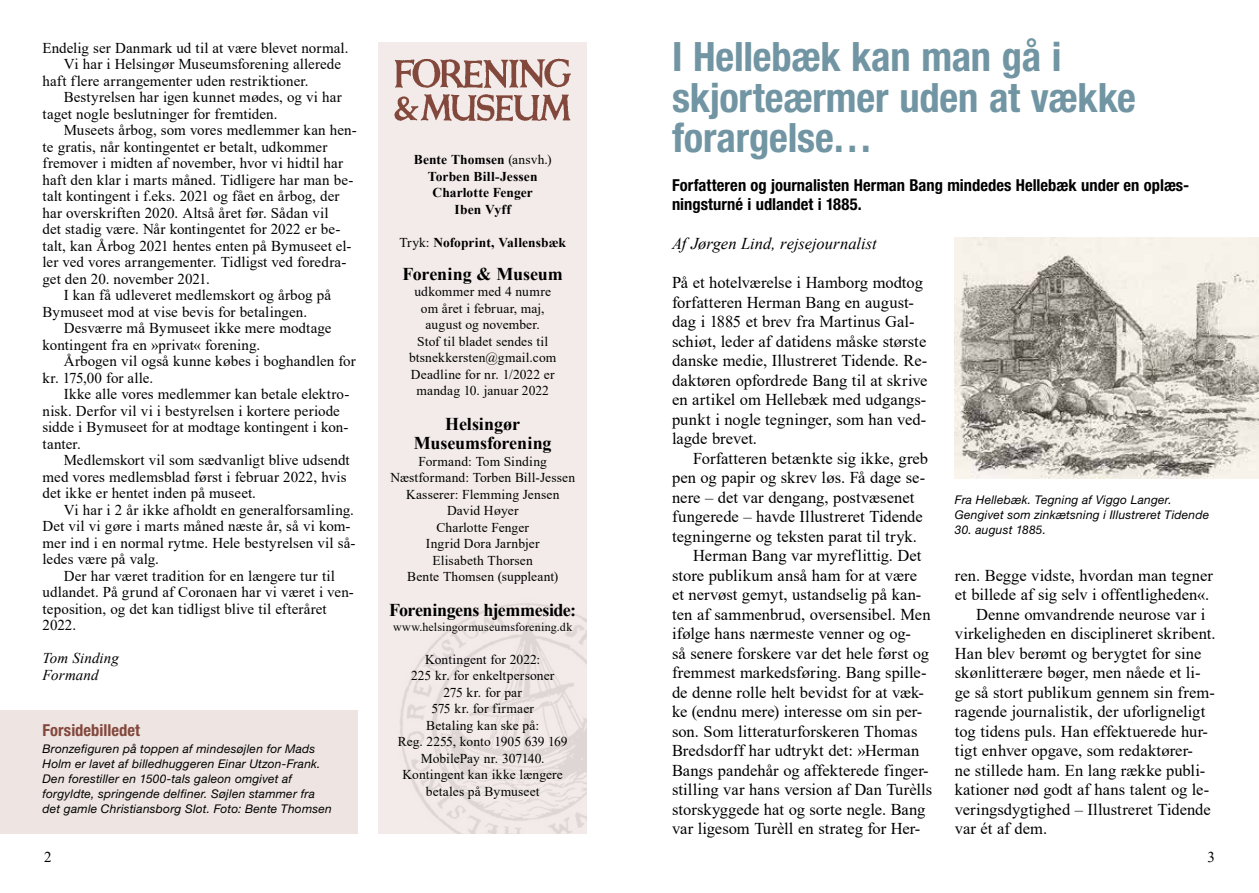
<style>
.page{position:relative;width:1259px;height:893px;background:#fff}
.page>*{position:absolute;margin:0;border:0;box-sizing:border-box;transform-origin:0 0}
.t1{font:700 condensed 40.5px/40.5px "Helvetica Neue LT Std";letter-spacing:-.005em;color:#7195a3}
.t2{font:700 18px/19.5px "Times New Roman";letter-spacing:-.01em;color:#000;text-align:center}
.t3{font:16.5px/19.5px "Times New Roman";color:#000}
.t4{font:700 condensed 16.5px/19.5px "Helvetica Neue LT Std";color:#000}
.t5{font:italic 16.5px "Times New Roman";color:#000}
.t6{font:700 condensed 16.5px "Helvetica Neue LT Std";letter-spacing:.005em;color:#83483c}
.t7{font:15px "Times New Roman";letter-spacing:.005em;color:#000}
.t8{font:italic 15px/16.5px "Times New Roman";letter-spacing:.005em;color:#000}
.t9{font:13.5px/16.5px "Times New Roman";letter-spacing:.01em;color:#000;text-align:center}
.t10{font:700 13.5px/16.5px "Times New Roman";letter-spacing:.005em;color:#000;text-align:center}
.t11{font:italic 12px/15px "Helvetica Neue LT Std";letter-spacing:.015em;color:#000}
.t12{font:12px "Times New Roman";letter-spacing:.015em;color:#000}
.s1{font-weight:400}
</style>
<div class="page">
<div style="left:378px;top:43px;width:209px;height:791px;background:#f3ebe9"></div>
<img style="left:394px;top:58px;width:177px;height:64px">
<div style="left:0;top:711px;width:357px;height:123px;background:#eee5e2"></div>
<img style="left:955px;top:237px;width:304px;height:241px">
<p class="t7" style="left:43px;top:37px;width:307px">Endelig ser Danmark ud til at være blevet normal.</p>
<p class="t7" style="left:64px;top:54px;width:279px">Vi har i Helsingør Museumsforening allerede</p>
<p class="t7" style="left:43px;top:70px;width:268px">haft flere arrangementer uden restriktioner.</p>
<p class="t7" style="left:64px;top:87px;width:279px">Bestyrelsen har igen kunnet mødes, og vi har</p>
<p class="t7" style="left:43px;top:103px;width:237px">taget nogle beslutninger for fremtiden.</p>
<p class="t7" style="left:64px;top:120px;width:294px">Museets årbog, som vores medlemmer kan hen-</p>
<p class="t7" style="left:43px;top:136px;width:286px">te gratis, når kontingentet er betalt, udkommer</p>
<p class="t7" style="left:43px;top:153px;width:302px">fremover i midten af november, hvor vi hidtil har</p>
<p class="t7" style="left:43px;top:169px;width:312px">haft den klar i marts måned. Tidligere har man be-</p>
<p class="t7" style="left:43px;top:186px;width:298px">talt kontingent i f.eks. 2021 og fået en årbog, der</p>
<p class="t7" style="left:43px;top:202px;width:288px">har overskriften 2020. Altså året før. Sådan vil</p>
<p class="t7" style="left:43px;top:219px;width:299px">det stadig være. Når kontingentet for 2022 er be-</p>
<p class="t7" style="left:43px;top:235px;width:310px">talt, kan Årbog 2021 hentes enten på Bymuseet el-</p>
<p class="t7" style="left:43px;top:252px;width:305px">ler ved vores arrangementer. Tidligst ved foredra-</p>
<p class="t7" style="left:43px;top:268px;width:169px">get den 20. november 2021.</p>
<p class="t7" style="left:64px;top:285px;width:269px">I kan få udleveret medlemskort og årbog på</p>
<p class="t7" style="left:43px;top:301px;width:266px">Bymuseet mod at vise bevis for betalingen.</p>
<p class="t7" style="left:64px;top:318px;width:269px">Desværre må Bymuseet ikke mere modtage</p>
<p class="t7" style="left:43px;top:334px;width:219px">kontingent fra en »privat« forening.</p>
<p class="t7" style="left:64px;top:351px;width:293px">Årbogen vil også kunne købes i boghandlen for</p>
<p class="t7" style="left:43px;top:367px;width:112px">kr. 175,00 for alle.</p>
<p class="t7" style="left:64px;top:384px;width:287px">Ikke alle vores medlemmer kan betale elektro-</p>
<p class="t7" style="left:43px;top:400px;width:299px">nisk. Derfor vil vi i bestyrelsen i kortere periode</p>
<p class="t7" style="left:43px;top:417px;width:307px">sidde i Bymuseet for at modtage kontingent i kon-</p>
<p class="t7" style="left:43px;top:433px;width:40px">tanter.</p>
<p class="t7" style="left:64px;top:450px;width:287px">Medlemskort vil som sædvanligt blive udsendt</p>
<p class="t7" style="left:43px;top:466px;width:305px">med vores medlemsblad først i februar 2022, hvis</p>
<p class="t7" style="left:43px;top:483px;width:215px">det ikke er hentet inden på museet.</p>
<p class="t7" style="left:64px;top:499px;width:292px">Vi har i 2 år ikke afholdt en generalforsamling.</p>
<p class="t7" style="left:43px;top:516px;width:309px">Det vil vi gøre i marts måned næste år, så vi kom-</p>
<p class="t7" style="left:43px;top:532px;width:314px">mer ind i en normal rytme. Hele bestyrelsen vil så-</p>
<p class="t7" style="left:43px;top:549px;width:118px">ledes være på valg.</p>
<p class="t7" style="left:64px;top:565px;width:273px">Der har været tradition for en længere tur til</p>
<p class="t7" style="left:43px;top:582px;width:313px">udlandet. På grund af Coronaen har vi været i ven-</p>
<p class="t7" style="left:43px;top:598px;width:286px">teposition, og det kan tidligst blive til efteråret</p>
<p class="t7" style="left:43px;top:615px;width:35px">2022.</p>
<p class="t8" style="left:43px;top:650px;width:78px">Tom Sinding<br>Formand</p>
<p class="t6" style="left:43px;top:720px;width:99px">Forsidebilledet</p>
<p class="t11" style="left:43px;top:741px;width:291px">Bronzefiguren på toppen af mindesøjlen for Mads Holm er lavet af billedhuggeren Einar Utzon-Frank.<br>Den forestiller en 1500-tals galeon omgivet af forgyldte, springende delfiner. Søjlen stammer fra det gamle Christiansborg Slot. Foto: Bente Thomsen</p>
<p class="t10" style="left:414px;top:151px;width:139px">Bente Thomsen <span class="s1">(ansvh.)<br></span>Torben Bill-Jessen<br>Charlotte Fenger<br>Iben Vyff</p>
<p class="t10" style="left:399px;top:234px;width:168px"><span class="s1">Tryk:</span> Nofoprint, Vallensbæk</p>
<p class="t2" style="left:402px;top:263px;width:162px">Forening &amp; Museum</p>
<p class="t9" style="left:409px;top:283px;width:149px">udkommer med 4 numre om året i februar, maj, august og november.<br>Stof til bladet sendes til btsnekkersten@gmail.com<br>Deadline for nr. 1/2022 er mandag 10. januar 2022</p>
<p class="t2" style="left:414px;top:413px;width:139px">Helsingør<br>Museumsforening</p>
<p class="t9" style="left:390px;top:453px;width:186px">Formand: Tom Sinding<br>Næstformand: Torben Bill-Jessen<br>Kasserer: Flemming Jensen<br>David Høyer<br>Charlotte Fenger<br>Ingrid Dora Jarnbjer<br>Elisabeth Thorsen<br>Bente Thomsen (suppleant)</p>
<p class="t2" style="left:389px;top:599px;width:188px">Foreningens hjemmeside:</p>
<p class="t12" style="left:393px;top:618px;width:181px">www.helsingormuseumsforening.dk</p>
<p class="t9" style="left:398px;top:651px;width:171px">Kontingent for 2022:<br>225 kr. for enkeltpersoner<br>275 kr. for par<br>575 kr. for firmaer<br>Betaling kan ske på:<br>Reg. 2255, konto 1905 639 169<br>MobilePay nr. 307140.<br>Kontingent kan ikke længere betales på Bymuseet</p>
<h1 class="t1" style="left:672px;top:36px;width:465px">I Hellebæk kan man gå i skjorteærmer uden at vække forargelse…</h1>
<p class="t4" style="left:672px;top:175px;width:519px">Forfatteren og journalisten Herman Bang mindedes Hellebæk under en oplæs&shy;ningsturné i udlandet i 1885.</p>
<p class="t5" style="left:672px;top:232px;width:206px">Af Jørgen Lind, rejsejournalist</p>
<p class="t3" style="left:672px;top:272px;width:257px">På et hotelværelse i Hamborg modtog forfatteren Herman Bang en august&shy;dag i 1885 et brev fra Martinus Gal&shy;schiøt, leder af datidens måske største danske medie, Illustreret Tidende. Re&shy;daktøren opfordrede Bang til at skrive en artikel om Hellebæk med udgangs&shy;punkt i nogle tegninger, som han ved&shy;lagde brevet.</p>
<p class="t3" style="left:693px;top:448px;width:236px">Forfatteren betænkte sig ikke, greb</p>
<p class="t3" style="left:672px;top:467px;width:255px">pen og papir og skrev løs. Få dage se-</p>
<p class="t3" style="left:672px;top:487px;width:244px">nere – det var dengang, postvæsenet</p>
<p class="t3" style="left:672px;top:506px;width:252px">fungerede – havde Illustreret Tidende</p>
<p class="t3" style="left:672px;top:526px;width:246px">tegningerne og teksten parat til tryk.</p>
<p class="t3" style="left:693px;top:545px;width:230px">Herman Bang var myreflittig. Det</p>
<p class="t3" style="left:672px;top:565px;width:246px">store publikum anså ham for at være</p>
<p class="t3" style="left:672px;top:584px;width:251px">et nervøst gemyt, ustandselig på kan-</p>
<p class="t3" style="left:672px;top:604px;width:260px">ten af sammenbrud, oversensibel. Men</p>
<p class="t3" style="left:672px;top:623px;width:240px">ifølge hans nærmeste venner og og-</p>
<p class="t3" style="left:672px;top:643px;width:259px">så senere forskere var det hele først og</p>
<p class="t3" style="left:672px;top:662px;width:256px">fremmest markedsføring. Bang spille-</p>
<p class="t3" style="left:672px;top:682px;width:253px">de denne rolle helt bevidst for at væk-</p>
<p class="t3" style="left:672px;top:701px;width:252px">ke (endnu mere) interesse om sin per-</p>
<p class="t3" style="left:672px;top:721px;width:247px">son. Som litteraturforskeren Thomas</p>
<p class="t3" style="left:672px;top:740px;width:249px">Bredsdorff har udtrykt det: »Herman</p>
<p class="t3" style="left:672px;top:760px;width:258px">Bangs pandehår og affekterede finger-</p>
<p class="t3" style="left:672px;top:779px;width:262px">stilling var hans version af Dan Turèlls</p>
<p class="t3" style="left:672px;top:799px;width:255px">storskyggede hat og sorte negle. Bang</p>
<p class="t3" style="left:672px;top:818px;width:250px">var ligesom Turèll en strateg for Her-</p>
<p class="t11" style="left:955px;top:492px;width:256px">Fra Hellebæk. Tegning af Viggo Langer.<br>Gengivet som zinkætsning i Illustreret Tidende</p>
<p class="t11" style="left:955px;top:522px;width:93px">30. august 1885.</p>
<p class="t3" style="left:955px;top:565px;width:260px">ren. Begge vidste, hvordan man tegner</p>
<p class="t3" style="left:955px;top:584px;width:256px">et billede af sig selv i offentligheden«.</p>
<p class="t3" style="left:976px;top:604px;width:231px">Denne omvandrende neurose var i</p>
<p class="t3" style="left:955px;top:623px;width:262px">virkeligheden en disciplineret skribent.</p>
<p class="t3" style="left:955px;top:643px;width:248px">Han blev berømt og berygtet for sine</p>
<p class="t3" style="left:955px;top:662px;width:247px">skønlitterære bøger, men nåede et li-</p>
<p class="t3" style="left:955px;top:682px;width:261px">ge så stort publikum gennem sin frem-</p>
<p class="t3" style="left:955px;top:701px;width:252px">ragende journalistik, der uforligneligt</p>
<p class="t3" style="left:955px;top:721px;width:255px">tog tidens puls. Han effektuerede hur-</p>
<p class="t3" style="left:955px;top:740px;width:239px">tigt enhver opgave, som redaktører-</p>
<p class="t3" style="left:955px;top:760px;width:252px">ne stillede ham. En lang række publi-</p>
<p class="t3" style="left:955px;top:779px;width:256px">kationer nød godt af hans talent og le-</p>
<p class="t3" style="left:955px;top:799px;width:257px">veringsdygtighed – Illustreret Tidende</p>
<p class="t3" style="left:955px;top:818px;width:94px">var ét af dem.</p>
<p class="t7" style="left:44px;top:847px;width:9px">2</p>
<p class="t7" style="left:1207px;top:847px;width:9px">3</p>
</div>
